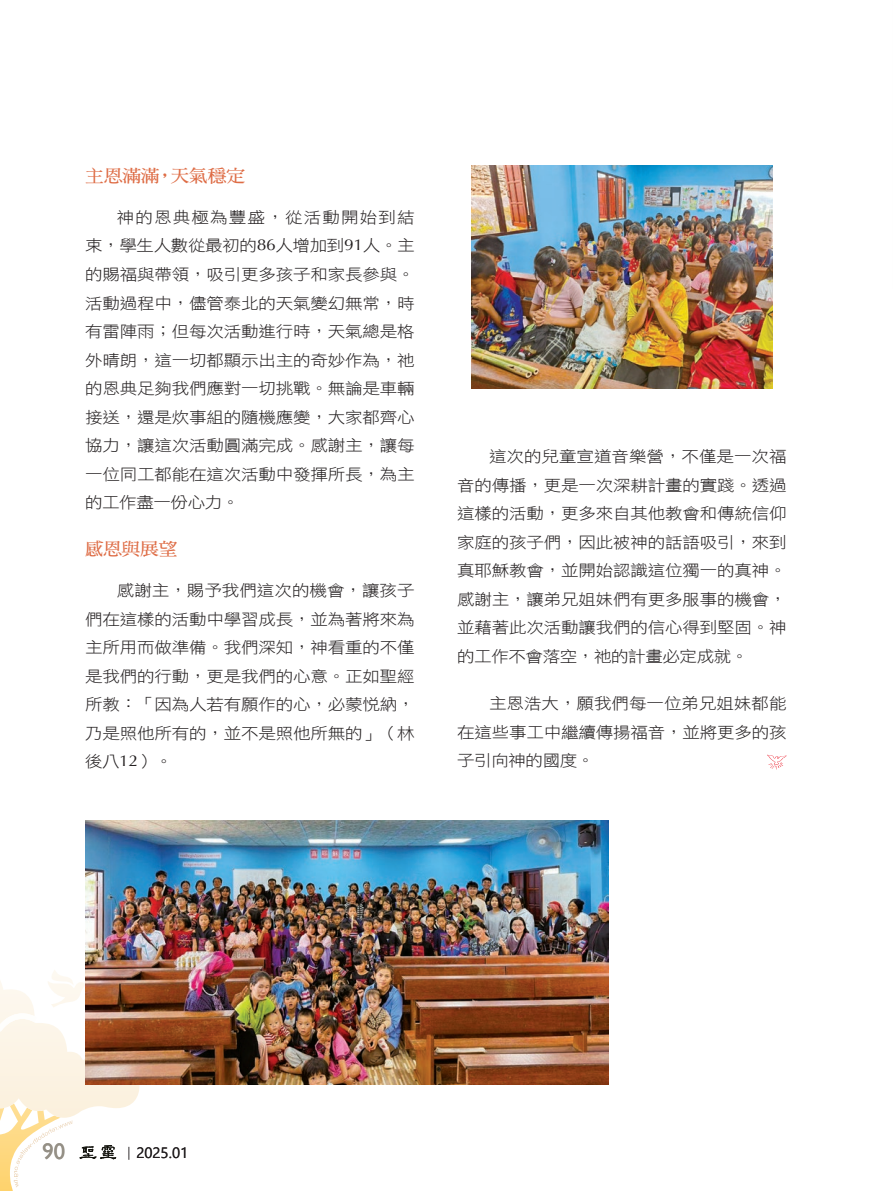
<style>
.page{position:relative;width:893px;height:1191px;background:#fff}
.page>*{position:absolute;margin:0;border:0;box-sizing:border-box;transform-origin:0 0}
.t1{font:22.5px "Gill Sans";color:#959086}
.中標{font:17.55px "DF Ming W7 WIN BF";letter-spacing:-.025em;color:#de6c45;scale:1.08 1}
.t2{font:15.75px/28.5px "DF Hei W3 WIN BF";letter-spacing:-.01em;color:#231f20;text-align:justify;scale:1.11 1}
.t3{font:15px "Segoe UI";color:#231f20}
.s1{font-family:"Optima"}
.s2{font-family:"Adobe Ming Std";font-weight:300}
</style>
<div class="page">
<img style="left:472px;top:166px;width:300px;height:222px">
<img style="left:85px;top:821px;width:523px;height:263px">
<svg style="left:767px;top:754px;width:20px;height:15px"></svg>
<svg style="left:0;top:962px;width:140px;height:229px"></svg>
<p class="中標" style="left:85px;top:167px;width:150px">主恩滿滿，天氣穩定</p>
<p class="t2" style="left:85px;top:203px;width:298px;text-indent:32px">神的恩典極為豐盛，從活動開始到結束，學生人數從最初的<span class="s1">86</span>人增加到<span class="s1">91</span>人。主的賜福與帶領，吸引更多孩子和家長參與。活動過程中，儘管泰北的天氣變幻無常，時有雷陣雨；但每次活動進行時，天氣總是格外晴朗，這一切都顯示出主的奇妙作為，祂的恩典足夠我們應對一切挑戰。無論是車輛接送，還是炊事組的隨機應變，大家都齊心協力，讓這次活動圓滿完成。感謝主，讓每一位同工都能在這次活動中發揮所長，為主的工作盡一份心力。</p>
<p class="中標" style="left:85px;top:540px;width:87px">感恩與展望</p>
<p class="t2" style="left:85px;top:576px;width:298px;text-indent:32px">感謝主，賜予我們這次的機會，讓孩子們在這樣的活動中學習成長，並為著將來為主所用而做準備。我們深知，神看重的不僅是我們的行動，更是我們的心意。正如聖經所教：「因為人若有願作的心，必蒙悅納，乃是照他所有的，並不是照他所無的」（林後八<span class="s1">12</span>）。</p>
<p class="t2" style="left:457px;top:442px;width:298px;text-indent:32px">這次的兒童宣道音樂營，不僅是一次福音的傳播，更是一次深耕計畫的實踐。透過這樣的活動，更多來自其他教會和傳統信仰家庭的孩子們，因此被神的話語吸引，來到真耶穌教會，並開始認識這位獨一的真神。感謝主，讓弟兄姐妹們有更多服事的機會，並藉著此次活動讓我們的信心得到堅固。神的工作不會落空，祂的計畫必定成就。</p>
<p class="t2" style="left:457px;top:689px;width:298px;text-indent:32px">主恩浩大，願我們每一位弟兄姐妹都能在這些事工中繼續傳揚福音，並將更多的孩子引向神的國度。</p>
<h1 class="t1" style="left:43px;top:1138px;width:24px">90</h1>
<p class="t3" style="left:121px;top:1138px;width:68px"><span class="s2">｜</span>2025.01</p>
</div>
